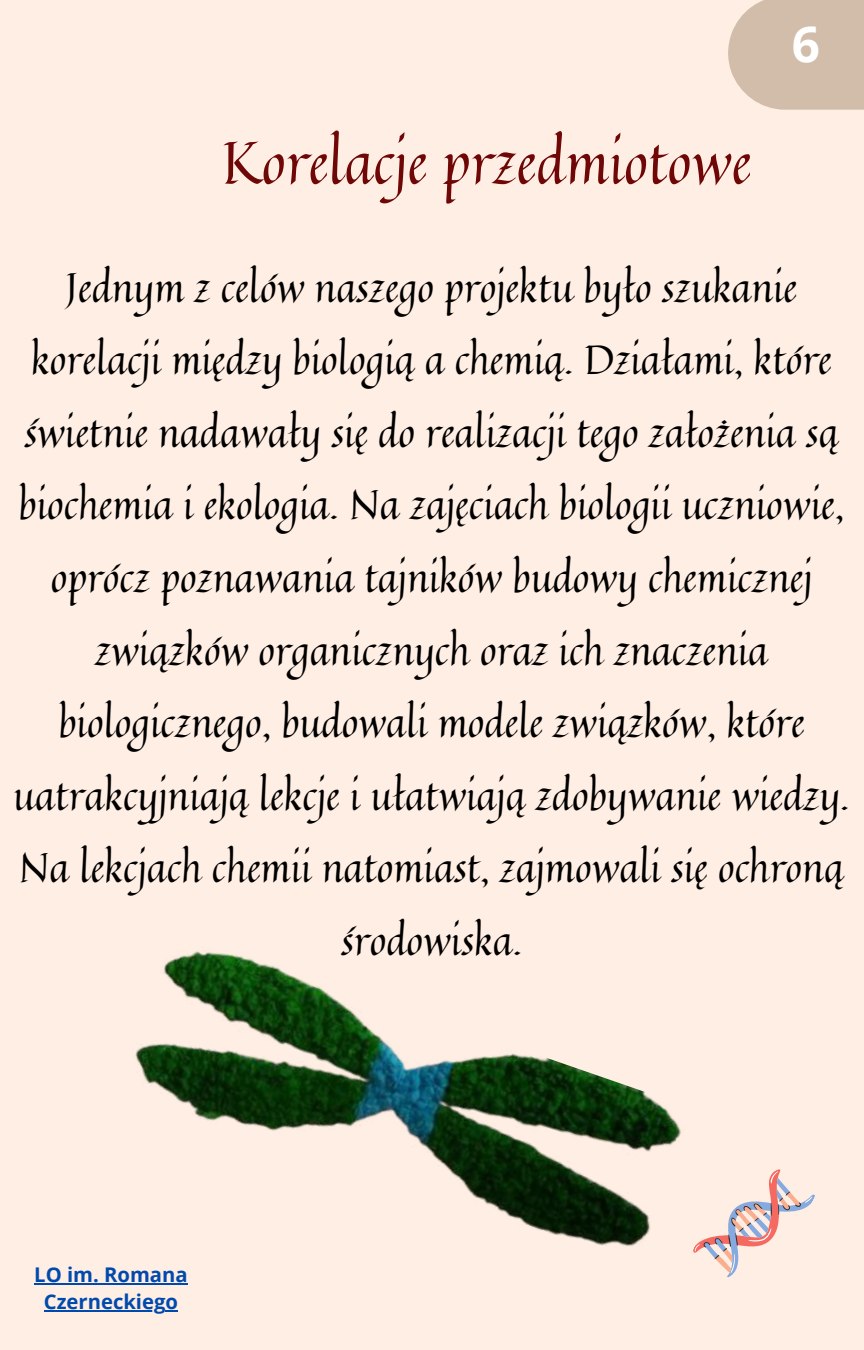
<style>
.page{position:relative;width:864px;height:1350px;background:#ffeee3}
.page>*{position:absolute;margin:0;border:0;box-sizing:border-box;transform-origin:0 0}
.t1{font:58.5px "Quintessential";color:#700707}
.t2{font:700 49.5px "Open Sans";color:#fff}
.t3{font:40.5px/72.5px "Quintessential";color:#000;text-align:center}
.t4{font:700 20.25px/27px "Open Sans";color:#004aad;text-align:center}
</style>
<div class="page">
<svg style="left:728px;top:0;width:136px;height:110px;background:#d4c1ad"></svg>
<img style="left:111px;top:951px;width:570px;height:333px">
<svg style="left:693px;top:1169px;width:122px;height:109px"></svg>
<svg style="left:34px;top:1284px;width:28px;height:1px"></svg>
<hr style="left:62px;top:1284px;width:126px;height:1px;background:#004aad">
<hr style="left:44px;top:1311px;width:122px;height:1px;background:#004aad">
<svg style="left:166px;top:1311px;width:12px;height:1px"></svg>
<h1 class="t1" style="left:222px;top:117px;width:531px">Korelacje przedmiotowe</h1>
<p class="t2" style="left:792px;top:9px;width:30px">6</p>
<p class="t3" style="left:13px;top:250px;width:838px">Jednym z celów naszego projektu było szukanie korelacji między biologią a chemią. Działami, które świetnie nadawały się do realizacji tego założenia są biochemia i ekologia. Na zajęciach biologii uczniowie, oprócz poznawania tajników budowy chemicznej związków organicznych oraz ich znaczenia biologicznego, budowali modele związków, które uatrakcyjniają lekcje i ułatwiają zdobywanie wiedzy.<br>Na lekcjach chemii natomiast, zajmowali się ochroną środowiska.</p>
<p class="t4" style="left:34px;top:1260px;width:155px">LO im. Romana<br>Czerneckiego</p>
</div>
